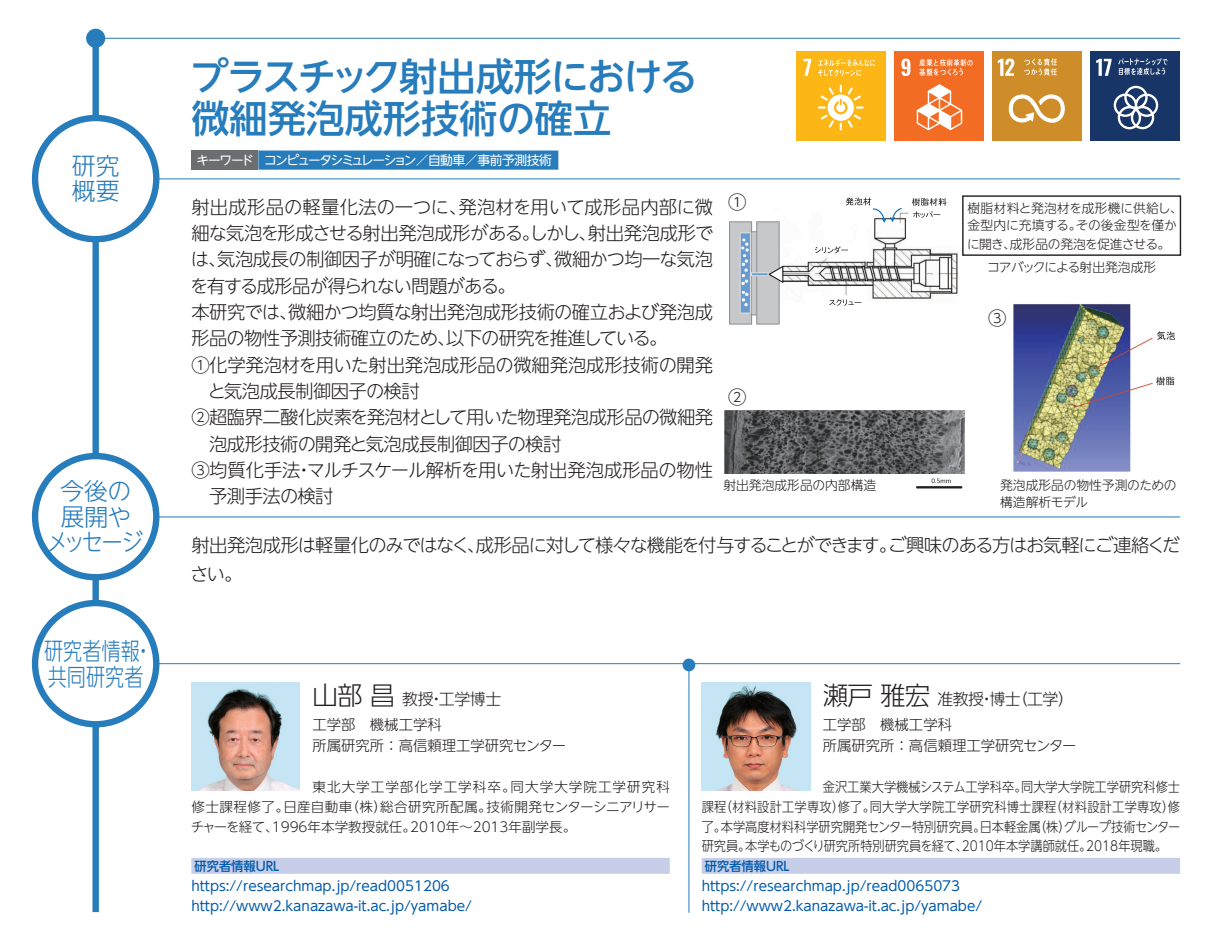
<style>
.page{position:relative;width:1212px;height:944px;background:#fff}
.page>*{position:absolute;margin:0;border:0;box-sizing:border-box;transform-origin:0 0}
.t1{font:500 38.25px/41.4px "UD Shin Go NT Pr 6 N";letter-spacing:-.01em;color:#277cbc}
.t2{font:300 25.43px "UD Shin Go NT Pr 6 N";letter-spacing:-.03em;color:#231f20}
.t3{font:300 23.85px/25.4px "UD Shin Go NT Pr 6 N";letter-spacing:-.05em;color:#277cbc;text-align:center}
.t4{font:300 23.85px/25.4px "UD Shin Go NT Pr 6 N";color:#277cbc;scale:.8 1}
.t5{font:300 23.85px/25.4px "UD Shin Go NT Pr 6 N";color:#277cbc}
.t6{font:300 18.22px/26.3px "UD Shin Go NT Pr 6 N";letter-spacing:-.03em;color:#231f20}
.t7{font:300 18.22px "UD Shin Go NT Pr 6 N";letter-spacing:-.065em;color:#231f20}
.t8{font:300 18.22px "UD Shin Go NT Pr 6 N";letter-spacing:-.01em;color:#231f20}
.t9{font:300 18.22px "UD Shin Go NT Pr 6 N";letter-spacing:-.06em;color:#231f20}
.t10{font:300 15.97px "UD Shin Go NT Pr 6 N";letter-spacing:-.03em;color:#231f20}
.t11{font:300 14.4px/20.7px "UD Shin Go NT Pr 6 N";color:#231f20}
.t12{font:13.5px/20px "UD Shin Go NT Pr 6 N";color:#015aaa}
.t13{font:300 13.5px "UD Shin Go NT Pr 6 N";color:#231f20;scale:.9 1}
.t14{font:300 13.5px "UD Shin Go NT Pr 6 N";color:#231f20}
.t15{font:300 13.5px "UD Shin Go NT Pr 6 N";letter-spacing:.02em;color:#231f20;scale:.9 1}
.t16{font:300 13.5px/20px "UD Shin Go NT Pr 6 N";letter-spacing:.035em;color:#231f20}
.t17{font:300 13.5px "UD Shin Go NT Pr 6 N";letter-spacing:-.04em;color:#231f20;scale:.9 1}
.t18{font:300 13.5px "UD Shin Go NT Pr 6 N";letter-spacing:.075em;color:#231f20}
.t19{font:300 12.83px/17.1px "UD Shin Go NT Pr 6 N";color:#231f20}
.t20{font:12.83px "UD Shin Go NT Pr 6 N";letter-spacing:-.11em;color:#fff}
.t21{font:300 12.83px/23.8px "UD Shin Go NT Pr 6 N";letter-spacing:-.055em;color:#231f20}
.t22{font:500 12.83px "UD Shin Go NT Pr 6 N";color:#015aaa;scale:.96 1}
</style>
<div class="page">
<div style="left:92px;top:32px;width:7px;height:880px;background:#277cbc"></div>
<hr style="left:96px;top:38px;width:1084px;height:1px;background:#277cbc">
<div style="left:86px;top:29px;width:19px;height:19px;background:#277cbc;border-radius:50%"></div>
<hr style="left:688px;top:666px;width:1px;height:247px;background:#277cbc">
<hr style="left:96px;top:517px;width:1084px;height:1px;background:#277cbc">
<hr style="left:96px;top:663px;width:1084px;height:1px;background:#277cbc">
<div style="left:35px;top:456px;width:121px;height:121px;background:#fff;border-radius:50%"></div>
<div style="left:32px;top:453px;width:127px;height:127px;border:6px solid #277cbc;border-radius:50%"></div>
<div style="left:35px;top:603px;width:121px;height:121px;background:#fff;border-radius:50%"></div>
<div style="left:32px;top:600px;width:127px;height:127px;border:6px solid #277cbc;border-radius:50%"></div>
<div style="left:682px;top:659px;width:13px;height:12px;background:#277cbc;border-radius:50%"></div>
<hr style="left:96px;top:179px;width:1084px;height:1px;background:#277cbc">
<div style="left:35px;top:118px;width:121px;height:121px;background:#fff;border-radius:50%"></div>
<div style="left:32px;top:115px;width:127px;height:127px;border:6px solid #277cbc;border-radius:50%"></div>
<div style="left:258px;top:151px;width:300px;height:19px;background:#277cbc"></div>
<div style="left:191px;top:151px;width:67px;height:19px;background:#6c6d70"></div>
<img style="left:729px;top:197px;width:230px;height:128px">
<img style="left:724px;top:410px;width:240px;height:79px">
<img style="left:1013px;top:304px;width:162px;height:168px">
<div style="left:962px;top:195px;width:219px;height:61px;border:1px solid #231f20"></div>
<div style="left:796px;top:51px;width:89px;height:89px;background:#fcb615"></div>
<svg style="left:803px;top:59px;width:8px;height:17px"></svg>
<svg style="left:818px;top:85px;width:46px;height:45px"></svg>
<svg style="left:818px;top:59px;width:57px;height:17px"></svg>
<div style="left:894px;top:51px;width:89px;height:89px;background:#f36c24"></div>
<svg style="left:901px;top:59px;width:9px;height:17px"></svg>
<svg style="left:917px;top:84px;width:45px;height:46px"></svg>
<svg style="left:919px;top:59px;width:53px;height:17px"></svg>
<div style="left:992px;top:51px;width:90px;height:89px;background:#cf8d29"></div>
<svg style="left:998px;top:59px;width:16px;height:17px"></svg>
<svg style="left:1009px;top:94px;width:56px;height:29px"></svg>
<svg style="left:1024px;top:58px;width:33px;height:17px"></svg>
<div style="left:1091px;top:51px;width:89px;height:89px;background:#183567"></div>
<svg style="left:1096px;top:59px;width:15px;height:17px"></svg>
<svg style="left:1114px;top:86px;width:44px;height:43px"></svg>
<svg style="left:1118px;top:58px;width:49px;height:17px"></svg>
<div style="left:191px;top:858px;width:479px;height:16px;background:#c7cee8"></div>
<div style="left:702px;top:858px;width:478px;height:16px;background:#c7cee8"></div>
<img style="left:191px;top:682px;width:109px;height:109px">
<img style="left:702px;top:682px;width:108px;height:109px">
<h3 class="t5" style="left:72px;top:152px;width:49px">研究概要</h3>
<h3 class="t3" style="left:47px;top:478px;width:98px">今後の展開やメッセージ</h3>
<h3 class="t4" style="left:44px;top:637px;width:126px">研究者情報共同研究者</h3>
<h3 class="t4" style="left:134px;top:637px;width:25px">・</h3>
<h1 class="t1" style="left:190px;top:55px;width:509px">プラスチック射出成形における微細発泡成形技術の確立</h1>
<p class="t20" style="left:197px;top:150px;width:59px">キーワード</p>
<p class="t20" style="left:264px;top:150px;width:289px">コンピュータシミュレーション／自動車／事前予測技術</p>
<p class="t6" style="left:191px;top:193px;width:523px">射出成形品の軽量化法の一つに、<br>細な気泡を形成させる射出発泡成形があるしかし射出発泡成形で</p>
<p class="t6" style="left:458px;top:193px;width:256px">発泡材を用いて成形品内部に微</p>
<p class="t6" style="left:522px;top:219px;width:20px">。</p>
<p class="t6" style="left:579px;top:219px;width:20px">、</p>
<p class="t6" style="left:191px;top:246px;width:374px">は気泡成長の制御因子が明確になっておらず、</p>
<p class="t6" style="left:554px;top:246px;width:160px">微細かつ均一な気泡</p>
<p class="t6" style="left:190px;top:246px;width:524px;text-indent:18px">、<br>を有する成形品が得られない問題がある。<br>本研究では微細かつ均質な射出発泡成形技術の確立および発泡成</p>
<p class="t6" style="left:191px;top:298px;width:478px;text-indent:88px">、<br>形品の物性予測技術確立のため以下の研究を推進している。</p>
<p class="t6" style="left:437px;top:325px;width:20px">、</p>
<p class="t8" style="left:191px;top:350px;width:523px">①化学発泡材を用いた射出発泡成形品の微細発泡成形技術の開発</p>
<p class="t6" style="left:208px;top:377px;width:213px">と気泡成長制御因子の検討</p>
<p class="t6" style="left:191px;top:404px;width:523px">②超臨界二酸化炭素を発泡材として用いた物理発泡成形品の微細発</p>
<p class="t6" style="left:209px;top:430px;width:354px">泡成形技術の開発と気泡成長制御因子の検討</p>
<p class="t6" style="left:191px;top:456px;width:523px">③均質化手法マルチスケール解析を用いた射出発泡成形品の物性</p>
<p class="t6" style="left:209px;top:456px;width:126px;text-indent:86px">・予測手法の検討</p>
<p class="t6" style="left:728px;top:188px;width:20px">1</p>
<p class="t6" style="left:728px;top:383px;width:20px">2</p>
<p class="t19" style="left:723px;top:476px;width:154px">射出発泡成形品の内部構造</p>
<p class="t19" style="left:1076px;top:199px;width:109px;text-indent:-108px">樹脂材料と発泡材を成形機に供給し、その後金型を僅か</p>
<p class="t19" style="left:1010px;top:215px;width:162px;line-height:18.9px;text-indent:-42px">金型内に充填する。<br>成形品の発泡を促進させる。</p>
<p class="t21" style="left:987px;top:231px;width:170px;text-indent:-20px">に開き、<br>コアバックによる射出発泡成形</p>
<p class="t6" style="left:988px;top:304px;width:20px">3</p>
<p class="t19" style="left:1000px;top:476px;width:178px">発泡成形品の物性予測のための</p>
<p class="t19" style="left:1000px;top:493px;width:89px">構造解析モデル</p>
<p class="t7" style="left:191px;top:530px;width:707px">射出発泡成形は軽量化のみではなく成形品に対して様々な機能を付与することができます。</p>
<p class="t9" style="left:888px;top:530px;width:294px">ご興味のある方はお気軽にご連絡くだ</p>
<p class="t6" style="left:467px;top:531px;width:20px">、</p>
<p class="t6" style="left:190px;top:560px;width:54px">さい。</p>
<h2 class="t2" style="left:313px;top:675px;width:84px">山部昌</h2>
<p class="t11" style="left:313px;top:714px;width:255px">工学部　機械工学科<br>所属研究所：高信頼理工学研究センター</p>
<p class="t18" style="left:511px;top:776px;width:161px">同大学大学院工学研究科</p>
<p class="t10" style="left:402px;top:686px;width:100px">教授工学博士</p>
<p class="t10" style="left:428px;top:686px;width:17px">・</p>
<p class="t16" style="left:486px;top:776px;width:185px;text-indent:-174px">東北大学工学部化学工学科卒。<br>技術開発センターシニアリサー</p>
<p class="t14" style="left:345px;top:796px;width:43px">（株）</p>
<p class="t14" style="left:191px;top:796px;width:99px">修士課程修了。</p>
<p class="t14" style="left:283px;top:796px;width:70px">日産自動車</p>
<p class="t16" style="left:380px;top:796px;width:113px">総合研究所配属。</p>
<h2 class="t2" style="left:823px;top:675px;width:109px">瀬戸雅宏</h2>
<p class="t11" style="left:823px;top:714px;width:255px">工学部　機械工学科<br>所属研究所：高信頼理工学研究センター</p>
<p class="t13" style="left:1021px;top:776px;width:178px">同大学大学院工学研究科修士</p>
<p class="t10" style="left:1012px;top:686px;width:64px">（工学(</p>
<p class="t10" style="left:937px;top:686px;width:85px">准教授博士</p>
<p class="t10" style="left:979px;top:686px;width:17px">・</p>
<p class="t13" style="left:823px;top:776px;width:228px">金沢工業大学機械システム工学科卒。</p>
<p class="t15" style="left:720px;top:796px;width:174px">（材料設計工学専攻修了。</p>
<p class="t13" style="left:832px;top:796px;width:15px">）</p>
<p class="t15" style="left:1050px;top:796px;width:146px">（材料設計工学専攻修）</p>
<p class="t15" style="left:870px;top:796px;width:209px">同大学大学院工学研究科博士課程</p>
<p class="t13" style="left:702px;top:796px;width:29px">課程</p>
<p class="t14" style="left:272px;top:815px;width:146px">1996年本学教授就任。</p>
<p class="t14" style="left:410px;top:815px;width:168px">2010年〜2013年副学長。</p>
<p class="t14" style="left:191px;top:815px;width:89px">チャーを経て、</p>
<p class="t22" style="left:195px;top:855px;width:90px">研究者情報URL</p>
<p class="t12" style="left:191px;top:876px;width:282px">https://researchmap.jp/read0051206 http://www2.kanazawa i t- .ac.jp/yamabe/</p>
<p class="t17" style="left:1034px;top:815px;width:164px">（株グループ技術センター</p>
<p class="t13" style="left:1058px;top:815px;width:15px">）</p>
<p class="t13" style="left:721px;top:815px;width:295px">本学高度材料科学研究開発センター特別研究員。</p>
<p class="t13" style="left:980px;top:815px;width:69px">日本軽金属</p>
<p class="t13" style="left:702px;top:815px;width:29px">了。</p>
<p class="t13" style="left:745px;top:835px;width:386px">本学ものづくり研究所特別研究員を経て 2010年本学講師就任。</p>
<p class="t13" style="left:955px;top:835px;width:15px">、</p>
<p class="t13" style="left:1086px;top:835px;width:91px">2018年現職。</p>
<p class="t13" style="left:702px;top:835px;width:56px">研究員。</p>
<p class="t22" style="left:705px;top:855px;width:90px">研究者情報URL</p>
<p class="t12" style="left:702px;top:876px;width:282px">https://researchmap.jp/read0065073 http://www2.kanazawa i t- .ac.jp/yamabe/</p>
</div>
